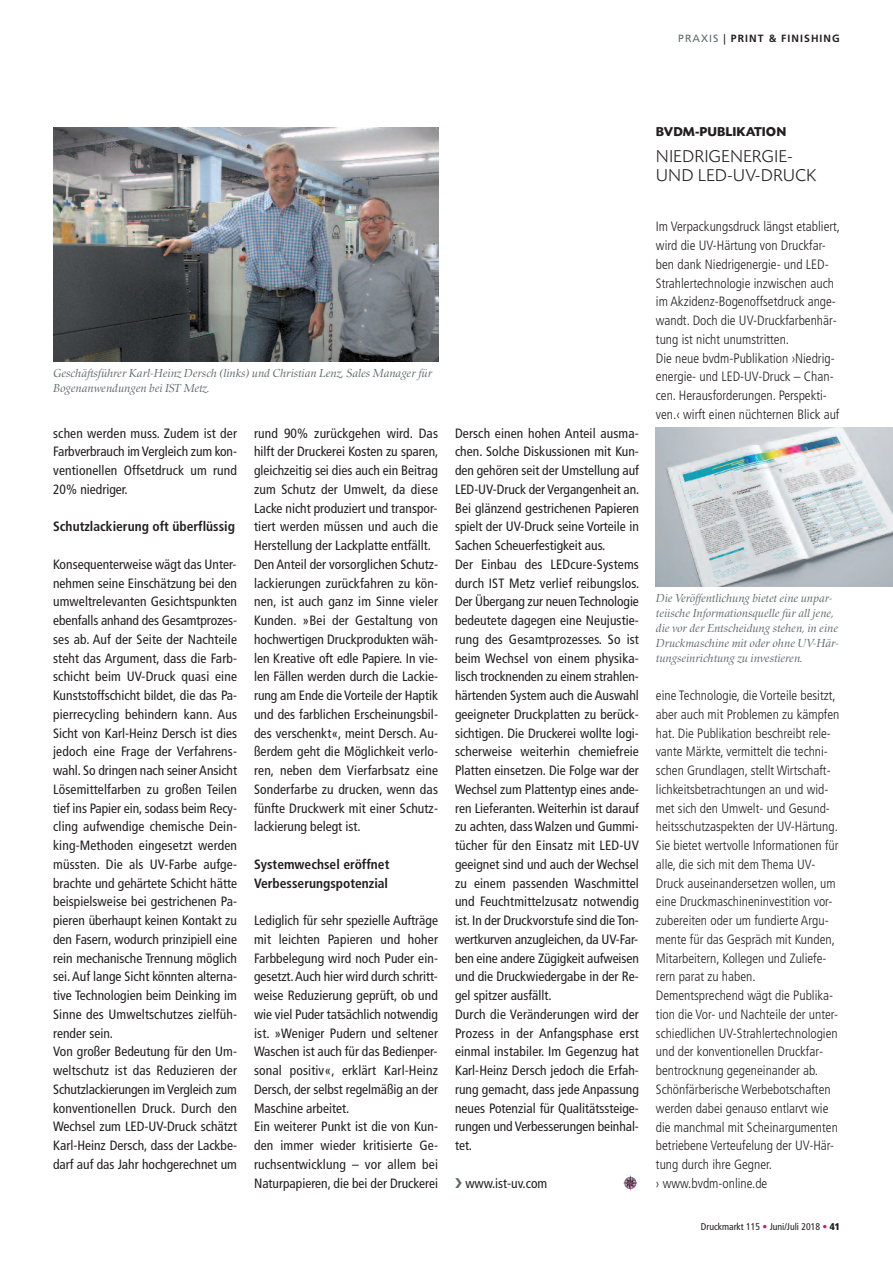
<style>
.page{position:relative;width:893px;height:1263px;background:#fff}
.page>*{position:absolute;margin:0;border:0;box-sizing:border-box;transform-origin:0 0}
.t1{font:300 18px/18.8px "Today SB";color:#231f20}
.t2{font:condensed 13.5px/18.8px "Frutiger LT Std";color:#231f20}
.t3{font:300 condensed 13.5px/18.8px "Frutiger LT Std";color:#231f20}
.t4{font:700 condensed 13.5px/18.8px "Frutiger LT Std";color:#231f20}
.t5{font:700 13.5px "Today SB";color:#231f20}
.t6{font:italic 12px/15px "Zapf Renais SB";color:#60696a}
.t7{font:700 10.5px "Frutiger LT Std";letter-spacing:.1em;color:#231f20}
.t8{font:condensed 9.75px "Frutiger LT Std";color:#231f20}
.s1{font-weight:400;color:#60696a}
.s2{font-weight:400}
.s3{font-family:"Frutiger";color:#c61882}
.s4{font-weight:900}
</style>
<div class="page">
<img style="left:53px;top:128px;width:385px;height:233px">
<svg style="left:623px;top:1175px;width:13px;height:16px"></svg>
<svg style="left:631px;top:1177px;width:7px;height:9px"></svg>
<img style="left:656px;top:427px;width:237px;height:160px">
<p class="t7" style="left:678px;top:34px;width:163px"><span class="s1">PrAxiS</span> <span class="s2">|</span> PRINT &amp; FINISHING</p>
<p class="t6" style="left:53px;top:365px;width:380px">Geschäftsführer Karl-Heinz Dersch (links) und Christian Lenz, Sales Manager für<br>Bogenanwendungen bei IST Metz.</p>
<p class="t2" style="left:53px;top:424px;width:185px;text-align:justify">schen werden muss. Zudem ist der Farbverbrauch imVergleich zum kon&shy;ventionellen Offsetdruck um rund 20% niedriger.</p>
<p class="t4" style="left:53px;top:518px;width:183px">Schutzlackierung oft überflüssig</p>
<p class="t2" style="left:53px;top:556px;width:185px">Konsequenterweise wägt das Unter&shy;nehmen seine Einschätzung bei den umweltrelevanten Gesichtspunkten ebenfalls anhand des Gesamtprozes&shy;ses ab. Auf der Seite der Nachteile steht das Argument, dass die Farb&shy;schicht beim UV-Druck quasi eine Kunststoffschicht bildet, die das Pa&shy;pierrecycling behindern kann. Aus Sicht von Karl-Heinz Dersch ist dies jedoch eine Frage der Verfahrens&shy;wahl. So dringen nach seiner Ansicht Lösemittelfarben zu großen Teilen tief ins Papier ein, sodass beim Recy&shy;cling aufwendige chemische Dein&shy;king-Methoden eingesetzt werden müssten. Die als UV-Farbe aufge&shy;brachte und gehärtete Schicht hätte beispielsweise bei gestrichenen Pa&shy;pieren überhaupt keinen Kontakt zu den Fasern, wodurch prinzipiell eine rein mechanische Trennung möglich sei.Auf lange Sicht könnten alterna&shy;tive Technologien beim Deinking im Sinne des Umweltschutzes zielfüh&shy;render sein.<br>Von großer Bedeutung für den Um&shy;weltschutz ist das Reduzieren der Schutzlackierungen imVergleich zum konventionellen Druck. Durch den Wechsel zum LED-UV-Druck schätzt Karl-Heinz Dersch, dass der Lackbe&shy;darf auf das Jahr hochgerechnet um</p>
<p class="t2" style="left:254px;top:424px;width:186px">rund 90% zurückgehen wird. Das hilft der Druckerei Kosten zu sparen, gleichzeitig sei dies auch ein Beitrag zum Schutz der Umwelt, da diese Lacke nicht produziert und transpor&shy;tiert werden müssen und auch die Herstellung der Lackplatte entfällt.<br>Den Anteil der vorsorglichen Schutz&shy;lackierungen zurückfahren zu kön&shy;nen, ist auch ganz im Sinne vieler Kunden. »Bei der Gestaltung von hochwertigen Druckprodukten wäh&shy;len Kreative oft edle Papiere. In vie&shy;len Fällen werden durch die Lackie&shy;rung am Ende die Vorteile der Haptik und des farblichen Erscheinungsbil&shy;des verschenkt«, meint Dersch. Au&shy;ßerdem geht die Möglichkeit verlo&shy;ren, neben dem Vierfarbsatz eine Sonderfarbe zu drucken, wenn das fünfte Druckwerk mit einer Schutz&shy;lackierung belegt ist.</p>
<p class="t4" style="left:254px;top:856px;width:137px">Systemwechsel eröffnet<br>Verbesserungspotenzial</p>
<p class="t2" style="left:254px;top:912px;width:185px">Lediglich für sehr spezielle Aufträge mit leichten Papieren und hoher Farbbelegung wird noch Puder ein&shy;gesetzt.Auch hier wird durch schritt&shy;weise Reduzierung geprüft, ob und wie viel Puder tatsächlich notwendig ist. »Weniger Pudern und seltener Waschen ist auch für das Bedienper&shy;sonal positiv«, erklärt Karl-Heinz Dersch, der selbst regelmäßig an der Maschine arbeitet.<br>Ein weiterer Punkt ist die von Kun&shy;den immer wieder kritisierte Ge&shy;ruchsentwicklung – vor allem bei Naturpapieren, die bei der Druckerei</p>
<p class="t2" style="left:455px;top:424px;width:186px">Dersch einen hohen Anteil ausma&shy;chen. Solche Diskussionen mit Kun&shy;den gehören seit der Umstellung auf LED-UV-Druck der Vergangenheit an.<br>Bei glänzend gestrichenen Papieren spielt der UV-Druck seine Vorteile in Sachen Scheuerfestigkeit aus.<br>Der Einbau des LEDcure-Systems durch IST Metz verlief reibungslos.<br>Der Übergang zur neuen Technologie bedeutete dagegen eine Neujustie&shy;rung des Gesamtprozesses. So ist beim Wechsel von einem physika&shy;lisch trocknenden zu einem strahlen&shy;härtenden System auch die Auswahl geeigneter Druckplatten zu berück&shy;sichtigen. Die Druckerei wollte logi&shy;scherweise weiterhin chemiefreie Platten einsetzen. Die Folge war der Wechsel zum Plattentyp eines ande&shy;ren Lieferanten.Weiterhin ist darauf zu achten, dass Walzen und Gummi&shy;tücher für den Einsatz mit LED-UV geeignet sind und auch der Wechsel zu einem passenden Waschmittel und Feuchtmittelzusatz notwendig ist. In der Druckvorstufe sind die Ton&shy;wertkurven anzugleichen, da UV-Far&shy;ben eine andere Zügigkeit aufweisen und die Druckwiedergabe in der Re&shy;gel spitzer ausfällt.<br>Durch die Veränderungen wird der Prozess in der Anfangsphase erst einmal instabiler. Im Gegenzug hat Karl-Heinz Dersch jedoch die Erfah&shy;rung gemacht, dass jede Anpassung neues Potenzial für Qualitätssteige&shy;rungen und Verbesserungen beinhal&shy;tet.</p>
<p class="t2" style="left:465px;top:1174px;width:83px">www.ist-uv.com</p>
<p class="t5" style="left:656px;top:124px;width:132px">BVDM-PUBLIKATION</p>
<h1 class="t1" style="left:656px;top:146px;width:162px">NIEDRIGENERGIE-<br>UND LED-UV-DRUCK</h1>
<p class="t3" style="left:656px;top:218px;width:186px">Im Verpackungsdruck längst etabliert, wird die UV-Härtung von Druckfar&shy;ben dank Niedrigenergie- und LED-Strahlertechnologie inzwischen auch im Akzidenz-Bogenoffsetdruck ange&shy;wandt. Doch die UV-Druckfarbenhär&shy;tung ist nicht unumstritten.<br>Die neue bvdm-Publikation ›Niedrig&shy;energie- und LED-UV-Druck – Chan&shy;cen. Herausforderungen. Perspekti&shy;ven.‹ wirft einen nüchternen Blick auf</p>
<p class="t6" style="left:656px;top:591px;width:185px">Die Veröffentlichung bietet eine unpar&shy;teiische Informationsquelle für all jene, die vor der Entscheidung stehen, in eine Druckmaschine mit oder ohne UV-Här&shy;tungseinrichtung zu investieren.</p>
<p class="t3" style="left:656px;top:687px;width:185px">eine Technologie, die Vorteile besitzt, aber auch mit Problemen zu kämpfen hat. Die Publikation beschreibt rele&shy;vante Märkte, vermittelt die techni&shy;schen Grundlagen, stellt Wirtschaft&shy;lichkeitsbetrachtungen an und wid&shy;met sich den Umwelt- und Gesund&shy;heitsschutzaspekten der UV-Härtung.<br>Sie bietet wertvolle Informationen für alle, die sich mit dem Thema UV-Druck auseinandersetzen wollen, um eine Druckmaschineninvestition vor&shy;zubereiten oder um fundierte Argu&shy;mente für das Gespräch mit Kunden, Mitarbeitern, Kollegen und Zuliefe&shy;rern parat zu haben.<br>Dementsprechend wägt die Publika&shy;tion die Vor- und Nachteile der unter&shy;schiedlichen UV-Strahlertechnologien und der konventionellen Druckfar&shy;bentrocknung gegeneinander ab.<br>Schönfärberische Werbebotschaften werden dabei genauso entlarvt wie die manchmal mit Scheinargumenten betriebene Verteufelung der UV-Här&shy;tung durch ihre Gegner.<br>› www.bvdm-online.de</p>
<p class="t8" style="left:701px;top:1222px;width:140px">Druckmarkt 115 <span class="s3">•</span> Juni/Juli 2018 <span class="s3">•</span> <span class="s4">41</span></p>
</div>
